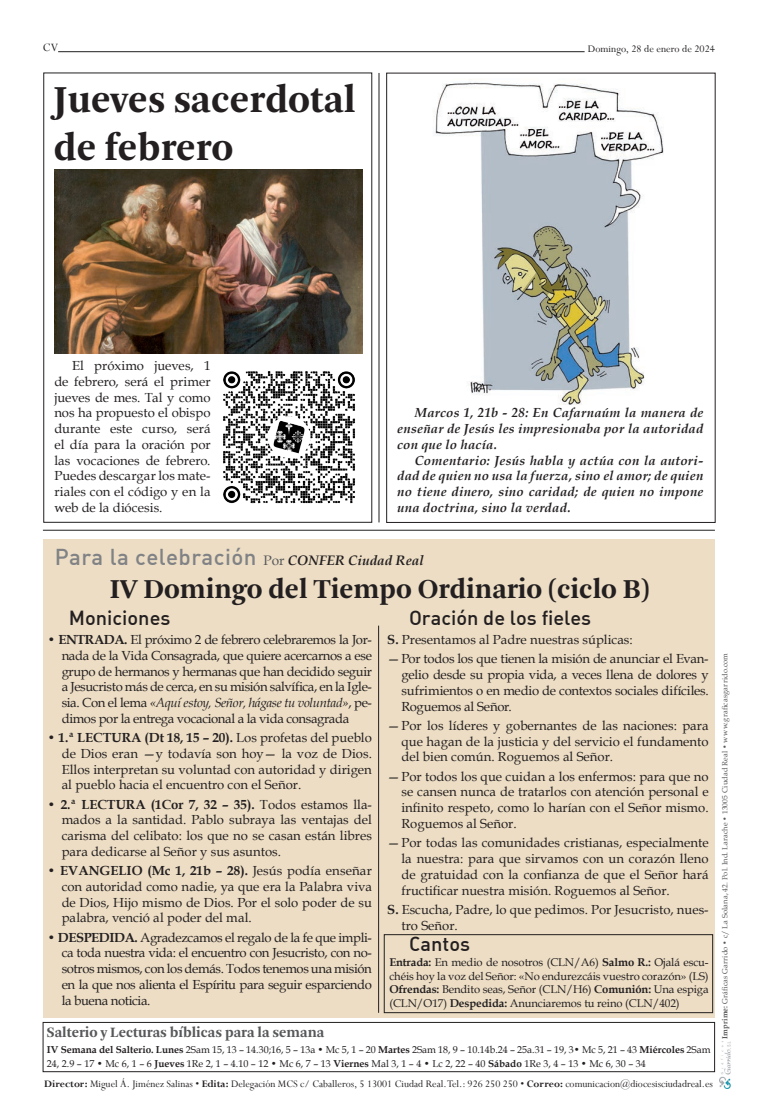
<style>
.page{position:relative;width:758px;height:1112px;background:#fff}
.page>*{position:absolute;margin:0;border:0;box-sizing:border-box;transform-origin:0 0}
.t1{font:700 40px/48px "Arnhem";color:#231f20}
.t2{font:700 28.75px "Arnhem";color:#231f20}
.t3{font:500 22.5px "DIN";letter-spacing:.02em;color:#808285}
.t4{font:500 20px "DIN Alternate";color:#231f20}
.t5{font:700 15px "Arnhem";color:#57585a}
.t6{font:13.12px/15.8px "Book Antiqua";color:#231f20;text-align:justify}
.t7{font:italic 700 13.12px/15.8px "Book Antiqua";letter-spacing:.02em;color:#231f20;text-align:justify}
.t8{font:12.5px "Perpetua";color:#231f20}
.t9{font:11.25px/13.5px "Book Antiqua";letter-spacing:-.01em;color:#231f20;text-align:justify}
.t10{font:11.25px "Perpetua";color:#231f20}
.t11{font:11.12px "Perpetua";color:#231f20}
.t12{font:10px/13.8px "Book Antiqua";color:#231f20}
.t13{font:7.5px "Book Antiqua";letter-spacing:.02em;color:#57585a}
.s1{font-family:"Book Antiqua";font-weight:400;font-size:13.75px;color:#57585a}
.s2{font-family:"Book Antiqua";font-weight:700;font-style:italic;font-size:13.75px;color:#231f20}
.s3{font-weight:700}
.s4{font-style:italic}
</style>
<div class="page">
<div style="left:43px;top:1022px;width:672px;height:50px;border:1px solid #231f20"></div>
<div style="left:44px;top:539px;width:671px;height:479px;background:#ecddc4"></div>
<hr style="left:58px;top:51px;width:526px;height:1px;background:#231f20">
<img style="left:719px;top:1042px;width:12px;height:47px">
<img style="left:424px;top:72px;width:252px;height:333px">
<hr style="left:43px;top:530px;width:672px;height:1px;background:#231f20">
<hr style="left:379px;top:73px;width:1px;height:449px;background:#231f20">
<div style="left:384px;top:934px;width:328px;height:79px;border:1px solid #231f20"></div>
<hr style="left:378px;top:626px;width:1px;height:387px;background:#231f20">
<div style="left:386px;top:73px;width:329px;height:450px;border:1px solid #231f20"></div>
<img style="left:55px;top:170px;width:307px;height:183px">
<img style="left:223px;top:371px;width:132px;height:133px">
<p class="t8" style="left:43px;top:39px;width:17px">CV</p>
<p class="t10" style="left:588px;top:42px;width:129px">Domingo, 28 de enero de 2024</p>
<p class="t1" style="left:54px;top:76px;width:304px">Jueves sacerdotal de febrero</p>
<p class="t6" style="left:54px;top:357px;width:158px;text-indent:18px">El próximo jueves, 1 de febrero, será el primer jueves de mes. Tal y como nos ha propuesto el obispo durante este curso, será el día para la oración por las vocaciones de febrero.<br>Puedes descargar los mate&shy;riales con el código y en la web de la diócesis.</p>
<p class="t7" style="left:397px;top:405px;width:308px;text-indent:18px">Marcos 1, 21b - 28: En Cafarnaúm la manera de enseñar de Jesús les impresionaba por la autoridad con que lo hacía.</p>
<p class="t7" style="left:397px;top:452px;width:308px;text-indent:18px">Comentario: Jesús habla y actúa con la autori&shy;dad de quien no usa la fuerza, sino el amor; de quien no tiene dinero, sino caridad; de quien no impone una doctrina, sino la verdad.</p>
<p class="t3" style="left:55px;top:542px;width:370px">Para la celebración <span class="s1">Por</span> <span class="s2">CONFER Ciudad Real</span></p>
<p class="t2" style="left:110px;top:573px;width:541px">IV Domingo del Tiempo Ordinario (ciclo B)</p>
<p class="t4" style="left:69px;top:605px;width:103px">Moniciones</p>
<p class="t4" style="left:409px;top:605px;width:184px">Oración de los fieles</p>
<p class="t6" style="left:62px;top:631px;width:312px;text-indent:-14px"><span class="s3">• ENTRADA.</span> El próximo 2 de febrero celebraremos la Jor&shy;nada de la Vida Consagrada, que quiere acercarnos a ese grupo de hermanos y hermanas que han decidido seguir a Jesucristo más de cerca, en su misión salvífica, en la Igle&shy;sia. Con el lema <span class="s4">«Aquí estoy, Señor, hágase tu voluntad»</span>, pe&shy;dimos por la entrega vocacional a la vida consagrada</p>
<p class="t6" style="left:62px;top:729px;width:312px;text-indent:-14px"><span class="s3">• 1.ª LECTURA (Dt 18, 15 – 20).</span> Los profetas del pueblo de Dios eran —y todavía son hoy— la voz de Dios.<br>Ellos interpretan su voluntad con autoridad y dirigen al pueblo hacia el encuentro con el Señor.</p>
<p class="t6" style="left:62px;top:796px;width:312px;text-indent:-14px"><span class="s3">• 2.ª LECTURA (1Cor 7, 32 – 35).</span> Todos estamos lla&shy;mados a la santidad. Pablo subraya las ventajas del carisma del celibato: los que no se casan están libres para dedicarse al Señor y sus asuntos.</p>
<p class="t6" style="left:62px;top:862px;width:312px;text-indent:-14px"><span class="s3">• EVANGELIO (Mc 1, 21b – 28).</span> Jesús podía enseñar con autoridad como nadie, ya que era la Palabra viva de Dios, Hijo mismo de Dios. Por el solo poder de su palabra, venció al poder del mal.</p>
<p class="t6" style="left:62px;top:929px;width:312px;text-indent:-14px"><span class="s3">• DESPEDIDA.</span> Agradezcamos el regalo de la fe que impli&shy;ca toda nuestra vida: el encuentro con Jesucristo, con no&shy;sotros mismos, con los demás. Todos tenemos una misión en la que nos alienta el Espíritu para seguir esparciendo la buena noticia.</p>
<p class="t6" style="left:387px;top:631px;width:247px"><span class="s3">S.</span> Presentamos al Padre nuestras súplicas:</p>
<p class="t6" style="left:401px;top:651px;width:309px;text-indent:-14px">—Por todos los que tienen la misión de anunciar el Evan&shy;gelio desde su propia vida, a veces llena de dolores y sufrimientos o en medio de contextos sociales difíciles.<br>Roguemos al Señor.</p>
<p class="t6" style="left:401px;top:717px;width:308px;text-indent:-14px">—Por los líderes y gobernantes de las naciones: para que hagan de la justicia y del servicio el fundamento del bien común. Roguemos al Señor.</p>
<p class="t6" style="left:401px;top:768px;width:308px;text-indent:-14px">—Por todos los que cuidan a los enfermos: para que no se cansen nunca de tratarlos con atención personal e infinito respeto, como lo harían con el Señor mismo.<br>Roguemos al Señor.</p>
<p class="t6" style="left:401px;top:835px;width:308px;text-indent:-14px">—Por todas las comunidades cristianas, especialmente la nuestra: para que sirvamos con un corazón lleno de gratuidad con la confianza de que el Señor hará fructificar nuestra misión. Roguemos al Señor.</p>
<p class="t6" style="left:401px;top:901px;width:308px;text-indent:-14px"><span class="s3">S.</span> Escucha, Padre, lo que pedimos. Por Jesucristo, nues&shy;tro Señor.</p>
<p class="t4" style="left:409px;top:931px;width:63px">Cantos</p>
<p class="t9" style="left:389px;top:955px;width:321px"><span class="s3">Entrada:</span> En medio de nosotros (CLN/A6) <span class="s3">Salmo R.:</span> Ojalá escu&shy;chéis hoy la voz del Señor: «No endurezcáis vuestro corazón» (LS)<br><span class="s3">Ofrendas:</span> Bendito seas, Señor (CLN/H6) <span class="s3">Comunión:</span> Una espiga (CLN/O17) <span class="s3">Despedida:</span> Anunciaremos tu reino (CLN/402)</p>
<p class="t5" style="left:47px;top:1024px;width:279px">Salterio y Lecturas bíblicas para la semana</p>
<p class="t12" style="left:47px;top:1043px;width:665px"><span class="s3">IV Semana del Salterio. Lunes</span> 2Sam 15, 13 – 14.30;16, 5 – 13a • Mc 5, 1 – 20 <span class="s3">Martes</span> 2Sam 18, 9 – 10.14b.24 – 25a.31 – 19, 3• Mc 5, 21 – 43 <span class="s3">Miércoles</span> 2Sam<br>24, 2.9 – 17 • Mc 6, 1 – 6 <span class="s3">Jueves</span> 1Re 2, 1 – 4.10 – 12 • Mc 6, 7 – 13 <span class="s3">Viernes</span> Mal 3, 1 – 4 • Lc 2, 22 – 40 <span class="s3">Sábado</span> 1Re 3, 4 – 13 • Mc 6, 30 – 34</p>
<p class="t11" style="left:44px;top:1076px;width:670px"><span class="s3">Director:</span> Miguel Á. Jiménez Salinas • <span class="s3">Edita:</span> Delegación MCS c/ Caballeros, 5 13001 Ciudad Real. Tel.: 926 250 250 • <span class="s3">Correo:</span> comunicacion@diocesisciudadreal.es</p>
<p class="t13" style="left:719px;top:1039px;width:387px;rotate:-90deg"><span class="s3">Imprime:</span> Gráficas Garrido • c/ La Solana, 42. Pol. Ind. Larache • 13005 Ciudad Real • www.graficasgarrido.com</p>
</div>
